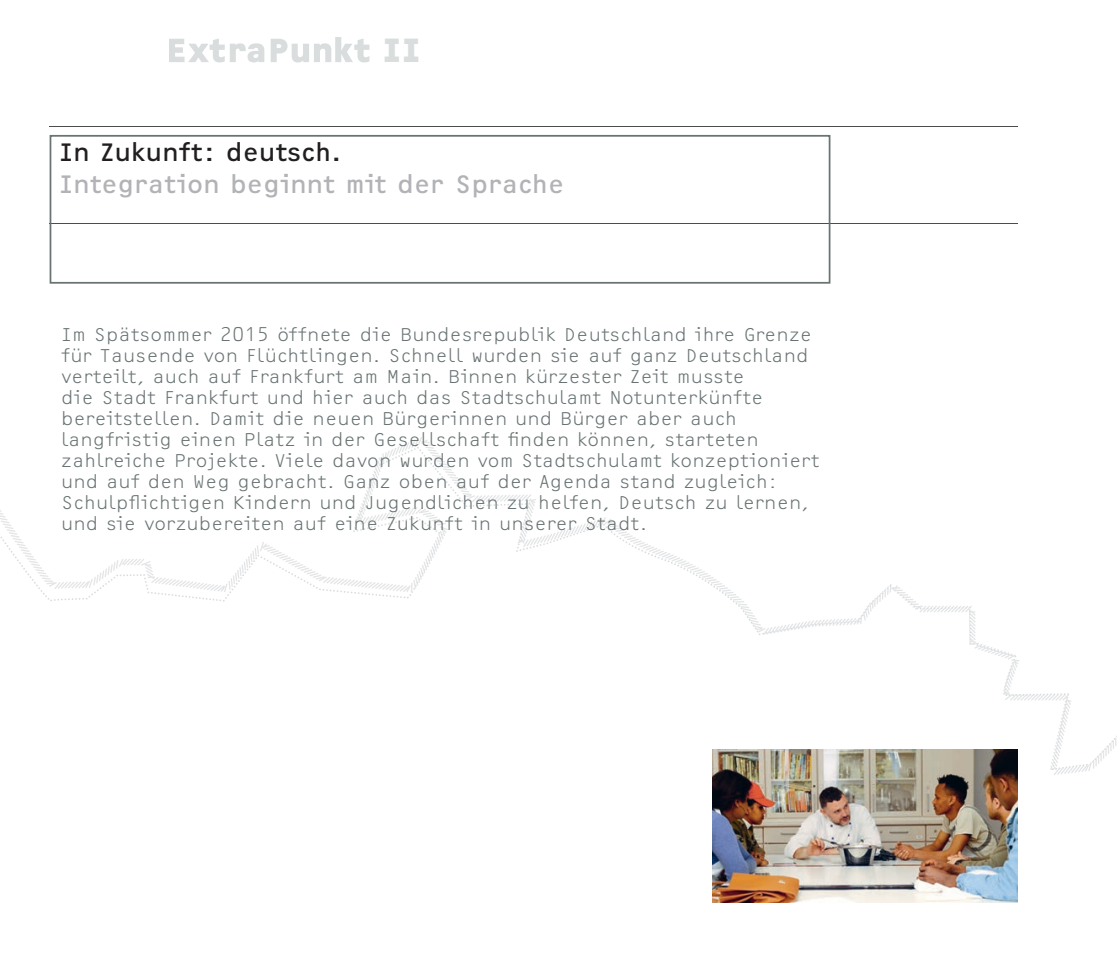
<style>
.page{position:relative;width:1117px;height:968px;background:#fff}
.page>*{position:absolute;margin:0;border:0;box-sizing:border-box;transform-origin:0 0}
.t1{font:700 35px "OCRF";color:#d9ddde}
.t2{font:26.25px "OCRF";letter-spacing:-.01em;color:#b2b3b7}
.t3{font:26.25px "OCRF";letter-spacing:-.01em;color:#231f20}
.t4{font:300 19.25px/21px "OCRF";color:#697374}
</style>
<div class="page">
<svg style="left:0;top:446px;width:1090px;height:324px"></svg>
<hr style="left:50px;top:223px;width:967px;height:1px;background:#4b4c4d">
<hr style="left:50px;top:126px;width:967px;height:1px;background:#4b4c4d">
<div style="left:50px;top:135px;width:780px;height:148px;border:2px solid #697374"></div>
<svg style="left:169px;top:37px;width:200px;height:25px"></svg>
<img style="left:712px;top:749px;width:305px;height:153px">
<h1 class="t1" style="left:382px;top:27px;width:40px">II</h1>
<h2 class="t3" style="left:59px;top:142px;width:284px">In Zukunft: deutsch.</h2>
<p class="t2" style="left:59px;top:174px;width:507px">Integration beginnt mit der Sprache</p>
<p class="t4" style="left:61px;top:325px;width:760px">Im Spätsommer 2015 öffnete die Bundesrepublik Deutschland ihre Grenze für Tausende von Flüchtlingen. Schnell wurden sie auf ganz Deutschland verteilt, auch auf Frankfurt am Main. Binnen kürzester Zeit musste<br>die Stadt Frankfurt und hier auch das Stadtschulamt Notunterkünfte bereitstellen. Damit die neuen Bürgerinnen und Bürger aber auch langfristig einen Platz in der Gesellschaft finden können, starteten zahlreiche Projekte. Viele davon wurden vom Stadtschulamt konzeptioniert und auf den Weg gebracht. Ganz oben auf der Agenda stand zugleich:<br>Schulpflichtigen Kindern und Jugendlichen zu helfen, Deutsch zu lernen, und sie vorzubereiten auf eine Zukunft in unserer Stadt.</p>
</div>
